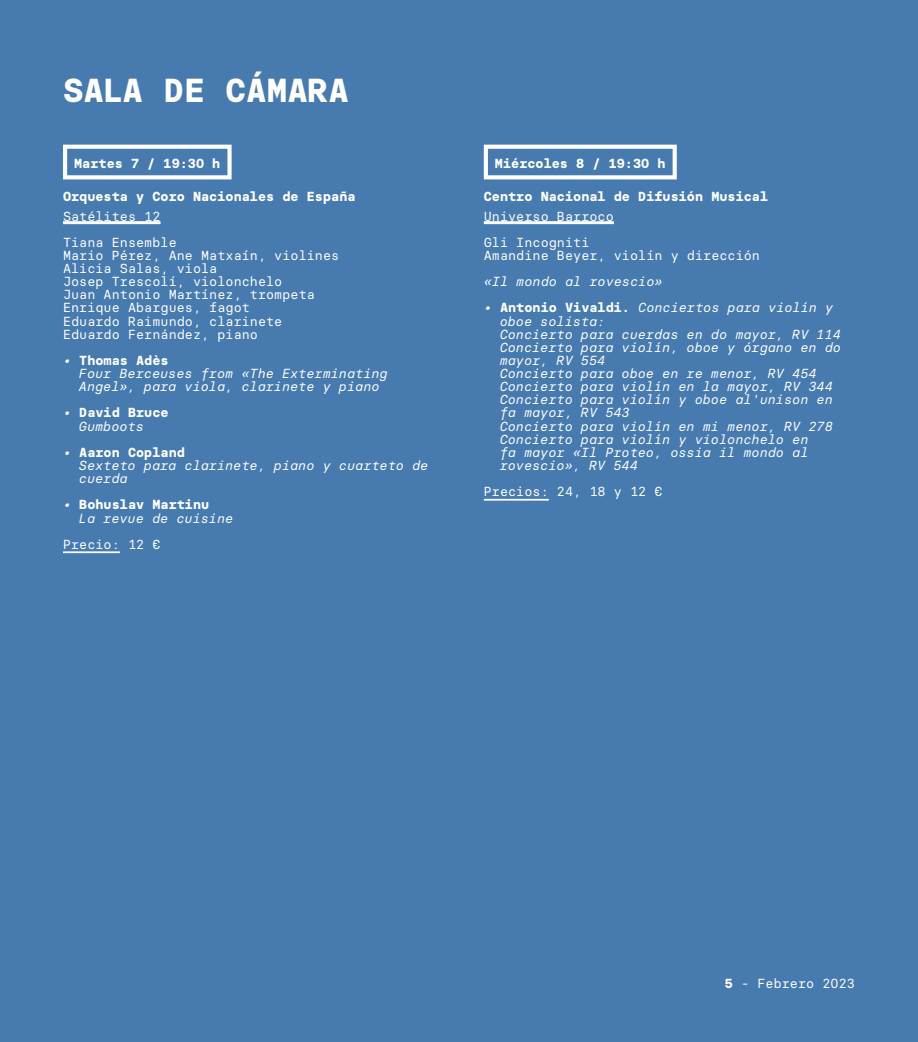
<style>
.page{position:relative;width:918px;height:1042px;background:#477bb0}
.page>*{position:absolute;margin:0;border:0;box-sizing:border-box;transform-origin:0 0}
.t1{font:700 33.25px "Basier Circle Mono";color:#fff}
.t2{font:italic 13.12px/13.1px "Basier Circle Mono";color:#fff}
.t3{font:13.12px/13.1px "Basier Circle Mono";color:#fff}
.t4{font:700 13.12px/13.1px "Basier Circle Mono";color:#fff}
.s1{font-weight:700;font-style:normal}
.s2{font-weight:400;font-style:italic}
.s3{font-weight:700}
</style>
<div class="page">
<hr style="left:63px;top:221px;width:97px;height:3px;background:#fff">
<hr style="left:63px;top:551px;width:57px;height:2px;background:#fff">
<div style="left:63px;top:145px;width:169px;height:34px;border:4px solid #fff"></div>
<hr style="left:484px;top:221px;width:130px;height:3px;background:#fff">
<hr style="left:484px;top:499px;width:65px;height:2px;background:#fff">
<div style="left:484px;top:145px;width:193px;height:34px;border:4px solid #fff"></div>
<h1 class="t1" style="left:63px;top:70px;width:288px">SALA DE CÁMARA</h1>
<p class="t4" style="left:74px;top:157px;width:148px">Martes 7 / 19:30 h</p>
<p class="t4" style="left:63px;top:190px;width:294px">Orquesta y Coro Nacionales de España</p>
<p class="t3" style="left:63px;top:203px;width:115px;line-height:26.2px">Satélites 12<br>Tiana Ensemble</p>
<p class="t3" style="left:63px;top:248px;width:278px">Mario Pérez, Ane Matxaín, violines<br>Alicia Salas, viola<br>Josep Trescolí, violonchelo<br>Juan Antonio Martínez, trompeta<br>Enrique Abargues, fagot<br>Eduardo Raimundo, clarinete<br>Eduardo Fernández, piano</p>
<p class="t2" style="left:79px;top:353px;width:310px;text-indent:-16px">• <span class="s1">Thomas Adès<br></span>Four Berceuses from «The Exterminating<br>Angel», para viola, clarinete y piano</p>
<p class="t4" style="left:79px;top:406px;width:91px;text-indent:-16px"><span class="s2">•</span> David Bruce<br><span class="s2">Gumboots</span></p>
<p class="t2" style="left:79px;top:445px;width:351px;text-indent:-16px">• <span class="s1">Aaron Copland<br></span>Sexteto para clarinete, piano y cuarteto de cuerda</p>
<p class="t2" style="left:79px;top:498px;width:156px;text-indent:-16px">• <span class="s1">Bohuslav Martinu<br></span>La revue de cuisine</p>
<p class="t3" style="left:63px;top:537px;width:99px">Precio: 12 €</p>
<p class="t4" style="left:495px;top:157px;width:172px">Miércoles 8 / 19:30 h</p>
<p class="t4" style="left:484px;top:190px;width:286px">Centro Nacional de Difusión Musical</p>
<p class="t3" style="left:484px;top:203px;width:131px;line-height:26.2px">Universo Barroco<br>Gli Incogniti</p>
<p class="t3" style="left:484px;top:248px;width:278px">Amandine Beyer, violín y dirección</p>
<p class="t2" style="left:484px;top:275px;width:180px">«Il mondo al rovescio»</p>
<p class="t2" style="left:500px;top:301px;width:343px;text-indent:-16px">• <span class="s1">Antonio Vivaldi.</span> Conciertos para violín y oboe solista:<br>Concierto para cuerdas en do mayor, RV 114<br>Concierto para violín, oboe y órgano en do mayor, RV 554<br>Concierto para oboe en re menor, RV 454<br>Concierto para violín en la mayor, RV 344<br>Concierto para violín y oboe al'unison en fa mayor, RV 543<br>Concierto para violín en mi menor, RV 278<br>Concierto para violín y violonchelo en<br>fa mayor «Il Proteo, ossia il mondo al rovescio», RV 544</p>
<p class="t3" style="left:484px;top:485px;width:180px">Precios: 24, 18 y 12 €</p>
<p class="t3" style="left:725px;top:976px;width:131px"><span class="s3">5</span> - Febrero 2023</p>
</div>
